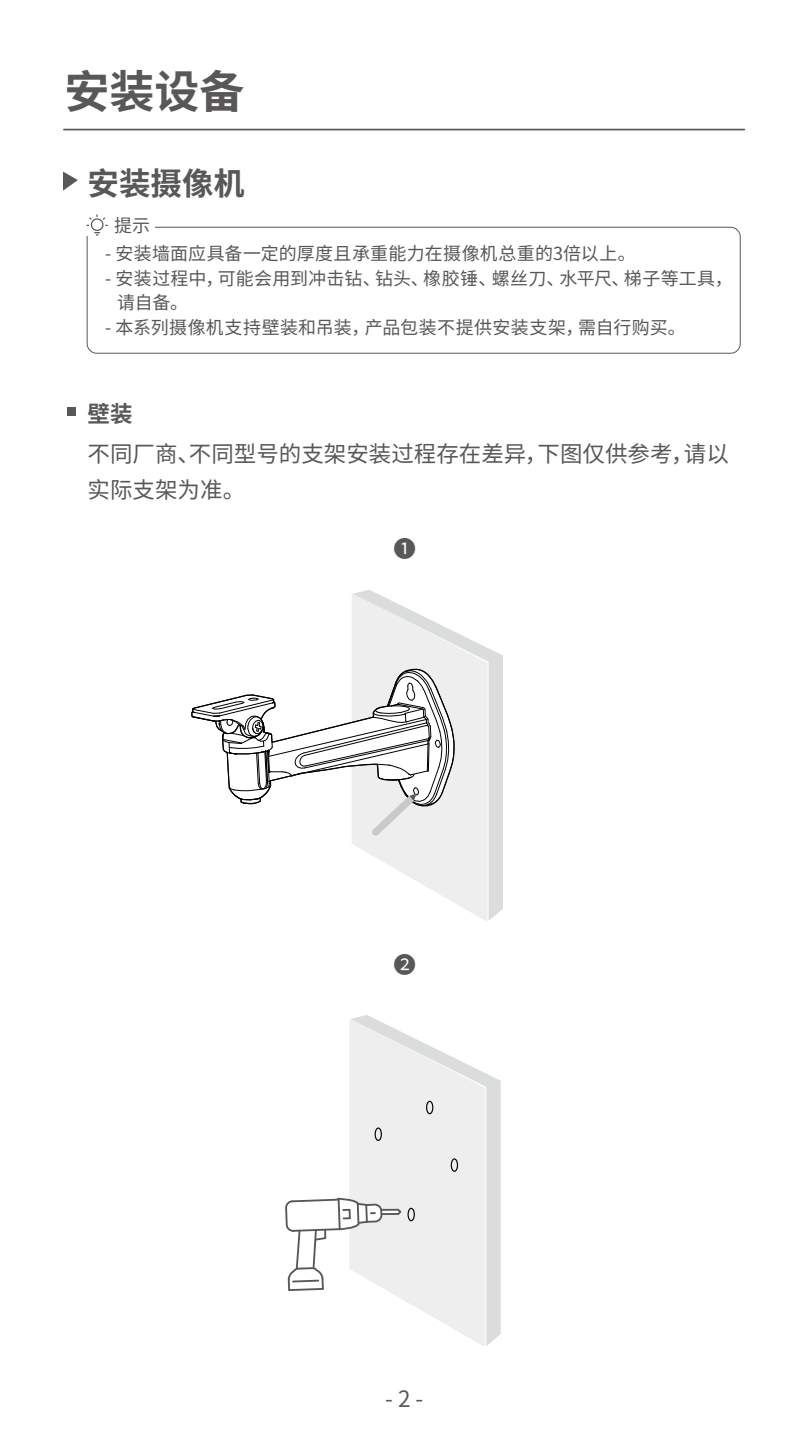
<style>
.page{position:relative;width:810px;height:1440px;background:#fff}
.page>*{position:absolute;margin:0;border:0;box-sizing:border-box;transform-origin:0 0}
.t1{font:700 45px "Source Han Sans CN";color:#595757}
.t2{font:700 31.5px "Source Han Sans CN";color:#595757}
.t3{font:22.5px/36px "Source Han Sans CN";color:#595757}
.t4{font:700 22.5px "Source Han Sans CN";color:#595757}
.t5{font:18px/24.8px "Source Han Sans CN";letter-spacing:.01em;color:#595757}
</style>
<div class="page">
<svg style="left:352px;top:1015px;width:149px;height:331px;fill:#dbdcdc"></svg>
<hr style="left:64px;top:129px;width:680px;height:1px;background:#595757">
<svg style="left:63px;top:172px;width:15px;height:19px"></svg>
<div style="left:87px;top:227px;width:654px;height:127px;border:1px solid #595757;border-radius:10px"></div>
<div style="left:87px;top:220px;width:68px;height:16px;background:#fff"></div>
<div style="left:91px;top:218px;width:13px;height:13px;border:1px solid #595757;border-radius:50%"></div>
<svg style="left:95px;top:232px;width:5px;height:4px"></svg>
<svg style="left:87px;top:215px;width:20px;height:11px"></svg>
<div style="left:68px;top:407px;width:8px;height:9px;background:#595757"></div>
<svg style="left:357px;top:590px;width:146px;height:330px;fill:#dbdcdc"></svg>
<svg style="left:285px;top:1019px;width:200px;height:327px"></svg>
<svg style="left:191px;top:593px;width:297px;height:328px"></svg>
<h1 class="t1" style="left:64px;top:66px;width:182px">安装设备</h1>
<h2 class="t2" style="left:88px;top:165px;width:159px">安装摄像机</h2>
<p class="t5" style="left:114px;top:213px;width:38px">提示</p>
<p class="t5" style="left:105px;top:241px;width:532px">- 安装墙面应具备一定的厚度且承重能力在摄像机总重的3倍以上。</p>
<p class="t5" style="left:117px;top:266px;width:617px;text-indent:-12px">- 安装过程中，可能会用到冲击钻、钻头、橡胶锤、螺丝刀、水平尺、梯子等工具，请自备。</p>
<p class="t5" style="left:105px;top:316px;width:582px">- 本系列摄像机支持壁装和吊装，产品包装不提供安装支架，需自行购买。</p>
<p class="t4" style="left:88px;top:401px;width:46px">壁装</p>
<p class="t3" style="left:88px;top:436px;width:643px">不同厂商、不同型号的支架安装过程存在差异，下图仅供参考，请以实际支架为准。</p>
<p class="t3" style="left:394px;top:531px;width:24px">❶</p>
<p class="t3" style="left:394px;top:947px;width:24px">❷</p>
<p class="t3" style="left:385px;top:1382px;width:40px">- 2 -</p>
</div>
